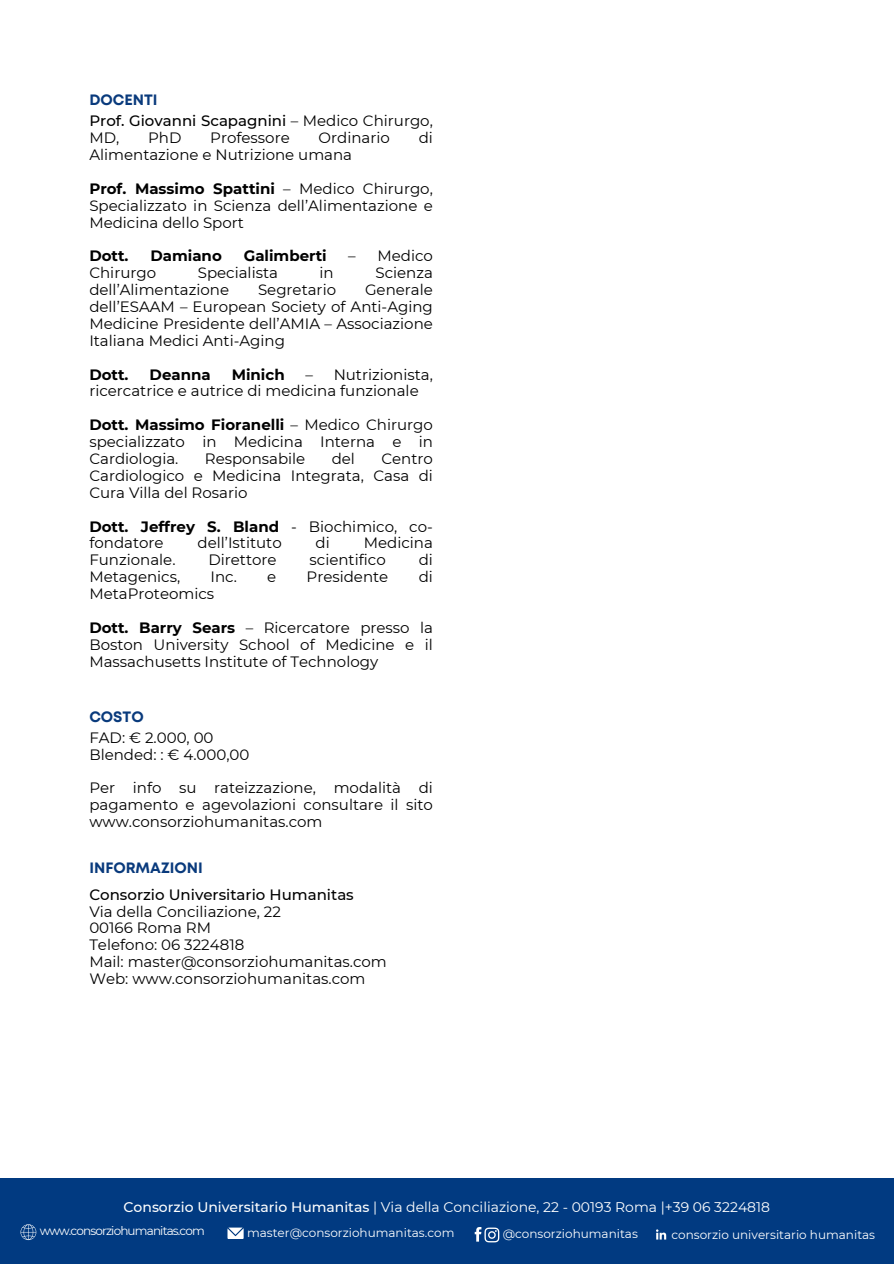
<style>
.page{position:relative;width:894px;height:1264px;background:#fff}
.page>*{position:absolute;margin:0;border:0;box-sizing:border-box;transform-origin:0 0}
.t1{font:15px/16.8px "Montserrat";color:#000;text-align:justify}
.t2{font:500 15px/16.8px "Montserrat";color:#000}
.t3{font:700 15px "Montserrat";color:#000}
.t4{font:700 15px "Mont";color:#093a7c}
.t5{font:13.95px "Montserrat";color:#fff}
.t6{font:12px "Montserrat";color:#fff}
.t7{font:12px "Montserrat";letter-spacing:-.07em;color:#fff}
.s1{font-weight:400}
.s2{font-weight:700}
.s3{font-weight:500}
</style>
<div class="page">
<div style="left:0;top:1178px;width:893px;height:85px;background:#013a81"></div>
<svg style="left:21px;top:1224px;width:15px;height:15px"></svg>
<svg style="left:654px;top:1227px;width:14px;height:14px"></svg>
<svg style="left:655px;top:1229px;width:11px;height:10px"></svg>
<svg style="left:227px;top:1227px;width:16px;height:11px"></svg>
<svg style="left:474px;top:1227px;width:25px;height:15px"></svg>
<h2 class="t4" style="left:89px;top:94px;width:70px">DOCENTI</h2>
<h1 class="t2" style="left:89px;top:113px;width:345px">Prof. Giovanni Scapagnini <span class="s1">– Medico Chirurgo,<br>MD,</span></h1>
<h1 class="t1" style="left:148px;top:129px;width:35px">PhD</h1>
<h1 class="t1" style="left:210px;top:129px;width:81px">Professore</h1>
<h1 class="t1" style="left:318px;top:129px;width:73px">Ordinario</h1>
<h1 class="t1" style="left:418px;top:129px;width:16px">di</h1>
<h1 class="t1" style="left:89px;top:146px;width:264px">Alimentazione e Nutrizione umana</h1>
<h2 class="t1" style="left:89px;top:180px;width:345px"><span class="s2">Prof. Massimo Spattini</span> – Medico Chirurgo, Specializzato in Scienza dell’Alimentazione e Medicina dello Sport</h2>
<h2 class="t3" style="left:89px;top:247px;width:41px">Dott.</h2>
<h2 class="t3" style="left:150px;top:247px;width:73px">Damiano</h2>
<h2 class="t3" style="left:244px;top:247px;width:84px">Galimberti</h2>
<h2 class="t1" style="left:348px;top:248px;width:86px">– Medico</h2>
<h2 class="t1" style="left:89px;top:264px;width:68px">Chirurgo</h2>
<h2 class="t1" style="left:198px;top:264px;width:82px">Specialista</h2>
<h2 class="t1" style="left:319px;top:264px;width:16px">in</h2>
<h2 class="t1" style="left:375px;top:264px;width:59px">Scienza</h2>
<h2 class="t1" style="left:89px;top:281px;width:141px">dell’Alimentazione</h2>
<h2 class="t1" style="left:258px;top:281px;width:80px">Segretario</h2>
<h2 class="t1" style="left:89px;top:281px;width:345px;text-indent:275px">Generale dell’ESAAM – European Society of Anti-Aging Medicine Presidente dell’AMIA – Associazione Italiana Medici Anti-Aging</h2>
<h2 class="t3" style="left:89px;top:365px;width:41px">Dott.</h2>
<h2 class="t3" style="left:149px;top:365px;width:63px">Deanna</h2>
<h2 class="t3" style="left:232px;top:365px;width:54px">Minich</h2>
<h2 class="t1" style="left:89px;top:366px;width:345px;text-indent:216px">– Nutrizionista, ricercatrice e autrice di medicina funzionale</h2>
<h2 class="t1" style="left:89px;top:416px;width:345px"><span class="s2">Dott. Massimo Fioranelli</span> – Medico Chirurgo specializzato in Medicina Interna e in Cardiologia.</h2>
<h2 class="t1" style="left:205px;top:450px;width:102px">Responsabile</h2>
<h2 class="t1" style="left:331px;top:450px;width:25px">del</h2>
<h2 class="t1" style="left:89px;top:450px;width:345px;text-indent:292px">Centro Cardiologico e Medicina Integrata, Casa di Cura Villa del Rosario</h2>
<h2 class="t1" style="left:89px;top:518px;width:345px"><span class="s2">Dott. Jeffrey S. Bland</span> - Biochimico, co&shy;fondatore</h2>
<h2 class="t1" style="left:197px;top:534px;width:86px">dell’Istituto</h2>
<h2 class="t1" style="left:315px;top:534px;width:16px">di</h2>
<h2 class="t1" style="left:363px;top:534px;width:71px">Medicina</h2>
<h2 class="t1" style="left:89px;top:551px;width:88px">Funzionale.</h2>
<h2 class="t1" style="left:208px;top:551px;width:70px">Direttore</h2>
<h2 class="t1" style="left:309px;top:551px;width:78px">scientifico</h2>
<h2 class="t1" style="left:418px;top:551px;width:16px">di</h2>
<h2 class="t1" style="left:89px;top:568px;width:92px">Metagenics,</h2>
<h2 class="t1" style="left:210px;top:568px;width:28px">Inc.</h2>
<h2 class="t1" style="left:267px;top:568px;width:11px">e</h2>
<h2 class="t1" style="left:306px;top:568px;width:83px">Presidente</h2>
<h2 class="t1" style="left:418px;top:568px;width:16px">di</h2>
<h2 class="t1" style="left:89px;top:585px;width:126px">MetaProteomics</h2>
<h2 class="t1" style="left:89px;top:619px;width:345px"><span class="s2">Dott. Barry Sears</span> – Ricercatore presso la Boston University School of Medicine e il Massachusetts Institute of Technology</h2>
<h2 class="t4" style="left:89px;top:710px;width:56px">COSTO</h2>
<h1 class="t1" style="left:89px;top:729px;width:162px">FAD: € 2.000, 00<br>Blended: : € 4.000,00</h1>
<h2 class="t1" style="left:89px;top:779px;width:345px">Per info su rateizzazione, modalità di pagamento e agevolazioni consultare il sito www.consorziohumanitas.com</h2>
<h1 class="t4" style="left:89px;top:861px;width:115px">INFORMAZIONI</h1>
<h2 class="t1" style="left:89px;top:885px;width:299px;text-align:left"><span class="s3">Consorzio Universitario Humanitas<br></span>Via della Conciliazione, 22<br>00166 Roma RM<br>Telefono: 06 3224818<br>Mail: master@consorziohumanitas.com<br>Web: www.consorziohumanitas.com</h2>
<p class="t5" style="left:123px;top:1198px;width:647px"><span class="s3">Consorzio Universitario Humanitas</span> | Via della Conciliazione, 22 - 00193 Roma |+39 06 3224818</p>
<p class="t7" style="left:40px;top:1223px;width:167px">www.consorziohumanitas.com</p>
<h2 class="t6" style="left:247px;top:1225px;width:209px">master@consorziohumanitas.com</h2>
<p class="t6" style="left:502px;top:1226px;width:137px">@consorziohumanitas</p>
<p class="t6" style="left:671px;top:1226px;width:205px">consorzio universitario humanitas</p>
</div>
